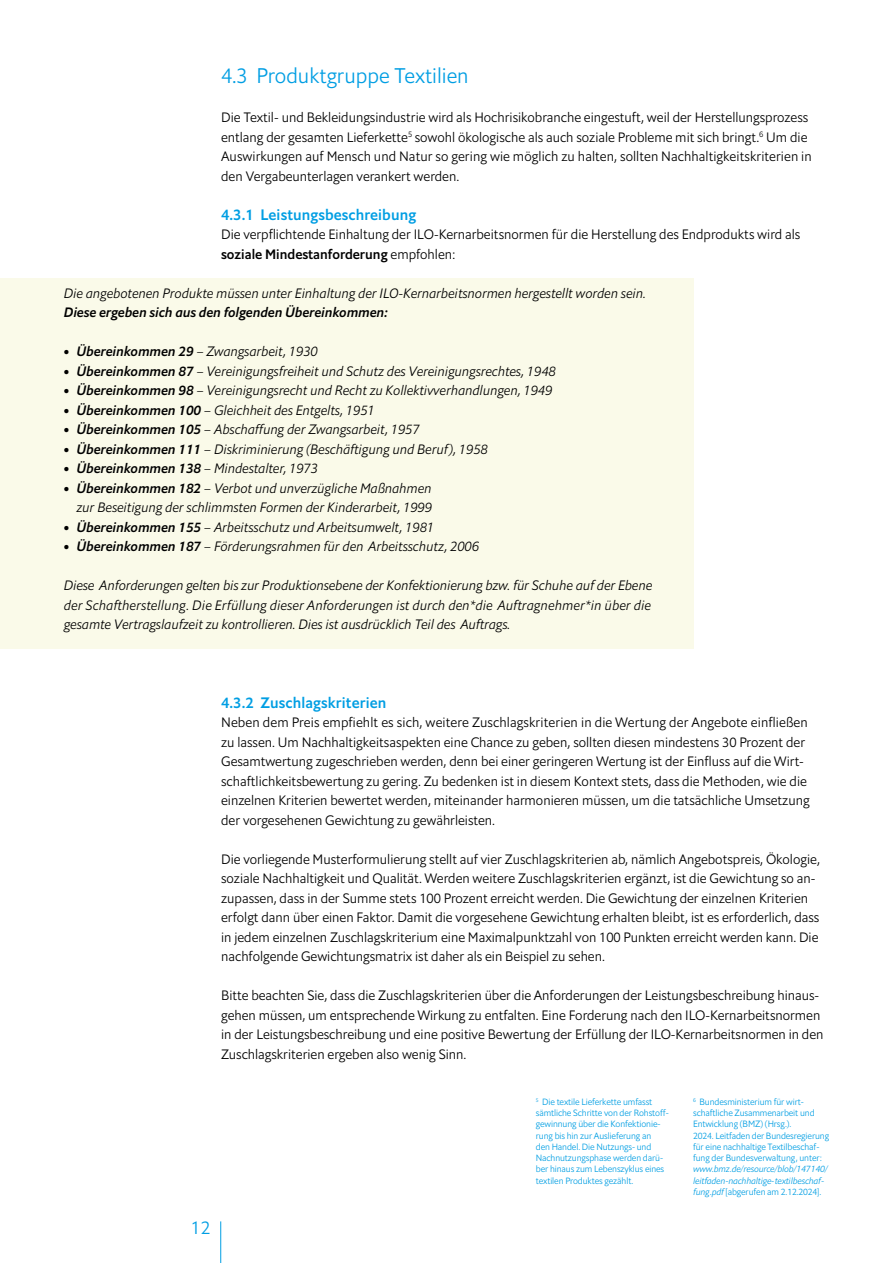
<style>
.page{position:relative;width:893px;height:1263px;background:#fff}
.page>*{position:absolute;margin:0;border:0;box-sizing:border-box;transform-origin:0 0}
.t1{font:300 21px "Halifax";color:#009ee3}
.t2{font:300 18px "Halifax";color:#009ee3}
.t3{font:500 15px "Halifax";letter-spacing:.01em;color:#009ee3}
.t4{font:300 13.5px/19.5px "Halifax";color:#000}
.t5{font:italic 300 13.5px/19.5px "Halifax";color:#000;text-align:right}
.t6{font:italic 500 13.5px "Halifax";color:#000}
.t7{font:300 9px/11.2px "Halifax";letter-spacing:-.01em;color:#009ee3}
.t8{font:italic 300 9px/11.2px "Halifax";letter-spacing:-.01em;color:#009ee3}
.s1{font-weight:500}
.s2{font-weight:700;font-style:normal;font-size:15px}
.s3{font-style:normal}
</style>
<div class="page">
<div style="left:0;top:278px;width:693px;height:371px;background:#fafae9"></div>
<hr style="left:220px;top:1221px;width:1px;height:42px;background:#009ee3">
<h1 class="t1" style="left:221px;top:62px;width:249px">4.3 Produktgruppe Textilien</h1>
<p class="t4" style="left:221px;top:108px;width:592px">Die Textil- und Bekleidungsindustrie wird als Hochrisikobranche eingestuft, weil der Herstellungsprozess entlang der gesamten Lieferkette<sup>5</sup> sowohl ökologische als auch soziale Probleme mit sich bringt.<sup>6</sup> Um die Auswirkungen auf Mensch und Natur so gering wie möglich zu halten, sollten Nachhaltigkeitskriterien in den Vergabeunterlagen verankert werden.</p>
<p class="t3" style="left:221px;top:205px;width:197px">4.3.1 Leistungsbeschreibung</p>
<p class="t4" style="left:221px;top:225px;width:581px">Die verpflichtende Einhaltung der ILO-Kernarbeitsnormen für die Herstellung des Endprodukts wird als <span class="s1">soziale Mindestanforderung</span> empfohlen:</p>
<p class="t5" style="left:64px;top:283px;width:583px">Die angebotenen Produkte müssen unter Einhaltung der ILO-Kernarbeitsnormen hergestellt worden sein.</p>
<p class="t6" style="left:64px;top:304px;width:325px">Diese ergeben sich aus den folgenden Übereinkommen:</p>
<p class="t5" style="left:64px;top:342px;width:255px"><span class="s2">•</span> <span class="s1">Übereinkommen 29</span> – Zwangsarbeit, 1930</p>
<p class="t5" style="left:64px;top:361px;width:493px"><span class="s2">•</span> <span class="s1">Übereinkommen 87</span> – Vereinigungsfreiheit und Schutz des Vereinigungsrechtes, 1948</p>
<p class="t5" style="left:64px;top:381px;width:490px"><span class="s2">•</span> <span class="s1">Übereinkommen 98</span> – Vereinigungsrecht und Recht zu Kollektivverhandlungen, 1949</p>
<p class="t5" style="left:64px;top:400px;width:312px"><span class="s2">•</span> <span class="s1">Übereinkommen 100</span> – Gleichheit des Entgelts, 1951</p>
<p class="t5" style="left:64px;top:420px;width:357px"><span class="s2">•</span> <span class="s1">Übereinkommen 105</span> – Abschaffung der Zwangsarbeit, 1957</p>
<p class="t5" style="left:64px;top:439px;width:425px"><span class="s2">•</span> <span class="s1">Übereinkommen 111</span> – Diskriminierung (Beschäftigung und Beruf), 1958</p>
<p class="t5" style="left:64px;top:459px;width:256px"><span class="s2">•</span> <span class="s1">Übereinkommen 138</span> – Mindestalter, 1973</p>
<p class="t5" style="left:64px;top:478px;width:370px"><span class="s2">•</span> <span class="s1">Übereinkommen 182</span> – Verbot und unverzügliche Maßnahmen zur Beseitigung der schlimmsten Formen der Kinderarbeit, 1999</p>
<p class="t5" style="left:64px;top:517px;width:372px"><span class="s2">•</span> <span class="s1">Übereinkommen 155</span> – Arbeitsschutz und Arbeitsumwelt, 1981</p>
<p class="t5" style="left:64px;top:537px;width:417px"><span class="s2">•</span> <span class="s1">Übereinkommen 187</span> – Förderungsrahmen für den Arbeitsschutz, 2006</p>
<p class="t5" style="left:64px;top:576px;width:590px;text-align:justify">Diese Anforderungen gelten bis zur Produktionsebene der Konfektionierung bzw. für Schuhe auf der Ebene der Schaftherstellung. Die Erfüllung dieser Anforderungen ist durch den*die Auftragnehmer*in über die gesamte Vertragslaufzeit zu kontrollieren. Dies ist ausdrücklich Teil des Auftrags.</p>
<h2 class="t2" style="left:191px;top:1216px;width:21px">12</h2>
<p class="t3" style="left:221px;top:692px;width:167px">4.3.2 Zuschlagskriterien</p>
<p class="t4" style="left:221px;top:712px;width:590px">Neben dem Preis empfiehlt es sich, weitere Zuschlagskriterien in die Wertung der Angebote einfließen zu lassen. Um Nachhaltigkeitsaspekten eine Chance zu geben, sollten diesen mindestens 30 Prozent der Gesamtwertung zugeschrieben werden, denn bei einer geringeren Wertung ist der Einfluss auf die Wirt&shy;schaftlichkeitsbewertung zu gering. Zu bedenken ist in diesem Kontext stets, dass die Methoden, wie die einzelnen Kriterien bewertet werden, miteinander harmonieren müssen, um die tatsächliche Umsetzung der vorgesehenen Gewichtung zu gewährleisten.</p>
<p class="t4" style="left:221px;top:849px;width:600px">Die vorliegende Musterformulierung stellt auf vier Zuschlagskriterien ab, nämlich Angebotspreis, Ökologie, soziale Nachhaltigkeit und Qualität. Werden weitere Zuschlagskriterien ergänzt, ist die Gewichtung so an&shy;zupassen, dass in der Summe stets 100 Prozent erreicht werden. Die Gewichtung der einzelnen Kriterien erfolgt dann über einen Faktor. Damit die vorgesehene Gewichtung erhalten bleibt, ist es erforderlich, dass in jedem einzelnen Zuschlagskriterium eine Maximalpunktzahl von 100 Punkten erreicht werden kann. Die nachfolgende Gewichtungsmatrix ist daher als ein Beispiel zu sehen.</p>
<p class="t4" style="left:221px;top:985px;width:604px">Bitte beachten Sie, dass die Zuschlagskriterien über die Anforderungen der Leistungsbeschreibung hinaus&shy;gehen müssen, um entsprechende Wirkung zu entfalten. Eine Forderung nach den ILO-Kernarbeitsnormen in der Leistungsbeschreibung und eine positive Bewertung der Erfüllung der ILO-Kernarbeitsnormen in den Zuschlagskriterien ergeben also wenig Sinn.</p>
<p class="t7" style="left:693px;top:1096px;width:138px"><sup>6</sup> Bundesministerium für wirt&shy;schaftliche Zusammenarbeit und Entwicklung (BMZ) (Hrsg.).<br>2024. Leitfaden der Bundesregierung für eine nachhaltige Textilbeschaf&shy;fung der Bundesverwaltung, unter:</p>
<p class="t8" style="left:693px;top:1163px;width:136px">www.bmz.de/resource/blob/147140/ leitfaden-nachhaltige-textilbeschaf&shy;fung.pdf <span class="s3">[abgerufen am 2.12.2024].</span></p>
<p class="t7" style="left:536px;top:1096px;width:135px"><sup>5</sup> Die textile Lieferkette umfasst sämtliche Schritte von der Rohstoff&shy;gewinnung über die Konfektionie&shy;rung bis hin zur Auslieferung an<br>den Handel. Die Nutzungs- und Nachnutzungsphase werden darü&shy;ber hinaus zum Lebenszyklus eines textilen Produktes gezählt.</p>
</div>
